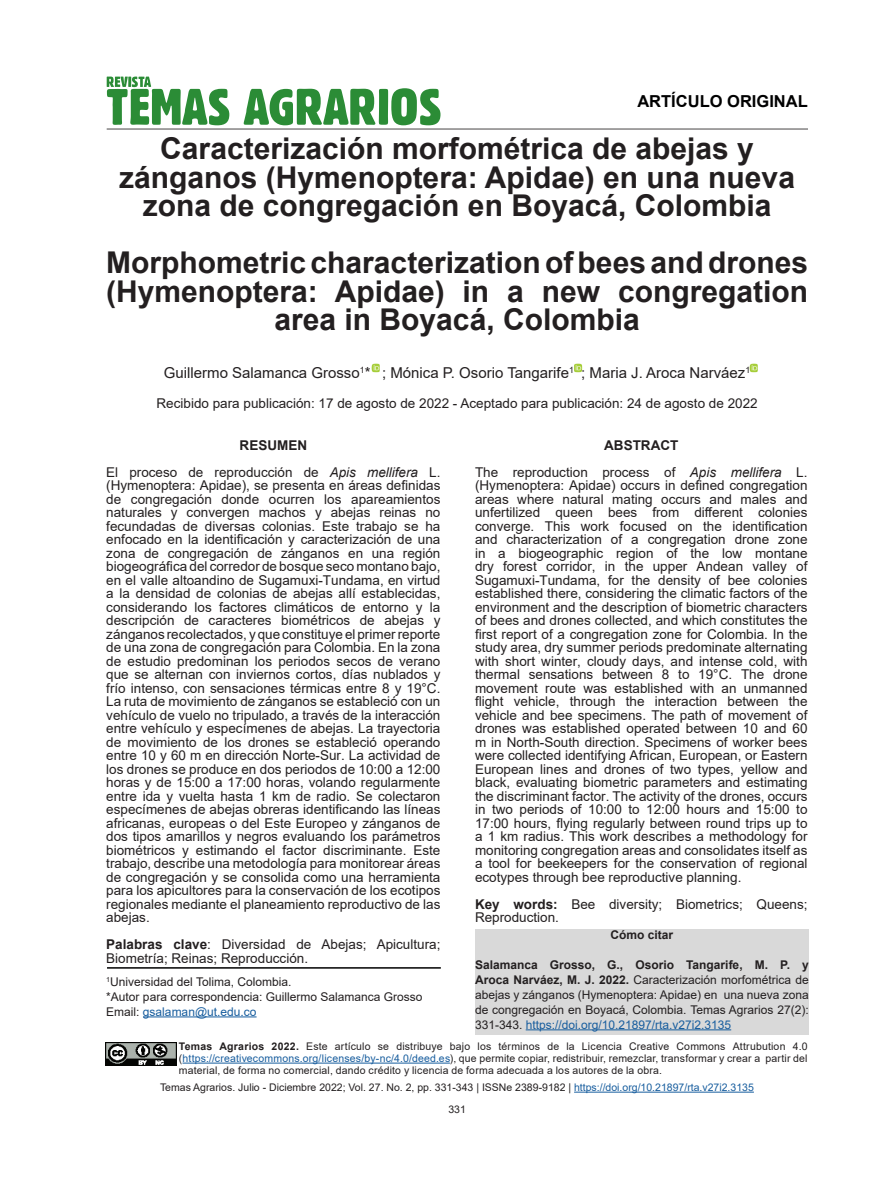
<style>
.page{position:relative;width:893px;height:1191px;background:#fff}
.page>*{position:absolute;margin:0;border:0;box-sizing:border-box;transform-origin:0 0}
.t1{font:700 30px/28.5px "Arial";color:#231f20;text-align:center}
.t2{font:700 16.5px "Arial";color:#000001}
.t3{font:15px "Arial";color:#231f20}
.t4{font:13.5px/13.5px "Arial";color:#231f20;text-align:justify}
.t5{font:700 13.5px "Arial";color:#231f20}
.t6{font:12px/15px "Arial";color:#231f20;text-align:justify}
.t7{font:700 12px "Arial";color:#231f20}
.t8{font:12px "Arial";color:#175d9e}
.t9{font:10.5px/12px "Arial";letter-spacing:.015em;color:#231f20}
.s1{font-style:italic}
.s2{font-weight:700}
.s3{color:#231f20}
.s4{color:#175d9e}
</style>
<div class="page">
<hr style="left:107px;top:128px;width:701px;height:2px;background:#231f20">
<svg style="left:244px;top:88px;width:196px;height:37px"></svg>
<svg style="left:107px;top:77px;width:122px;height:48px"></svg>
<hr style="left:574px;top:1091px;width:180px;height:1px;background:#175d9e">
<img style="left:106px;top:1042px;width:70px;height:23px">
<hr style="left:182px;top:1062px;width:268px;height:1px;background:#175d9e">
<hr style="left:107px;top:967px;width:334px;height:1px;background:#000001">
<svg style="left:574px;top:364px;width:8px;height:8px"></svg>
<svg style="left:372px;top:364px;width:8px;height:8px"></svg>
<svg style="left:750px;top:364px;width:8px;height:8px"></svg>
<hr style="left:143px;top:1016px;width:114px;height:1px;background:#175d9e">
<div style="left:475px;top:929px;width:334px;height:106px;background:#d9d9d9"></div>
<hr style="left:526px;top:1029px;width:205px;height:1px;background:#175d9e">
<p class="t2" style="left:637px;top:90px;width:172px">ARTÍCULO ORIGINAL</p>
<p class="t1" style="left:160px;top:135px;width:595px">Caracterización morfométrica de abejas y</p>
<p class="t1" style="left:119px;top:163px;width:677px">zánganos (Hymenoptera: Apidae) en una nueva zona de congregación en Boyacá, Colombia</p>
<p class="t1" style="left:106px;top:249px;width:703px">Morphometric characterization of bees and drones (Hymenoptera: Apidae) in a new congregation area in Boyacá, Colombia</p>
<p class="t3" style="left:164px;top:362px;width:588px">Guillermo Salamanca Grosso<sup>1</sup>* ; Mónica P. Osorio Tangarife<sup>1</sup> ; Maria J. Aroca Narváez<sup>1</sup></p>
<p class="t4" style="left:156px;top:396px;width:603px">Recibido para publicación: 17 de agosto de 2022 - Aceptado para publicación: 24 de agosto de 2022</p>
<p class="t5" style="left:240px;top:435px;width:69px">RESUMEN</p>
<p class="t4" style="left:106px;top:465px;width:336px">El proceso de reproducción de <span class="s1">Apis mellifera</span> L. (Hymenoptera: Apidae), se presenta en áreas definidas de congregación donde ocurren los apareamientos naturales y convergen machos y abejas reinas no fecundadas de diversas colonias. Este trabajo se ha enfocado en la identificación y caracterización de una zona de congregación de zánganos en una región biogeográfica del corredor de bosque seco montano bajo, en el valle altoandino de Sugamuxi-Tundama, en virtud a la densidad de colonias de abejas allí establecidas, considerando los factores climáticos de entorno y la descripción de caracteres biométricos de abejas y zánganos recolectados, y que constituye el primer reporte de una zona de congregación para Colombia. En la zona de estudio predominan los periodos secos de verano que se alternan con inviernos cortos, días nublados y frío intenso, con sensaciones térmicas entre 8 y 19°C.<br>La ruta de movimiento de zánganos se estableció con un vehículo de vuelo no tripulado, a través de la interacción entre vehículo y especímenes de abejas. La trayectoria de movimiento de los drones se estableció operando entre 10 y 60 m en dirección Norte-Sur. La actividad de los drones se produce en dos periodos de 10:00 a 12:00 horas y de 15:00 a 17:00 horas, volando regularmente entre ida y vuelta hasta 1 km de radio. Se colectaron especímenes de abejas obreras identificando las líneas africanas, europeas o del Este Europeo y zánganos de dos tipos amarillos y negros evaluando los parámetros biométricos y estimando el factor discriminante. Este trabajo, describe una metodología para monitorear áreas de congregación y se consolida como una herramienta para los apicultores para la conservación de los ecotipos regionales mediante el planeamiento reproductivo de las abejas.</p>
<p class="t4" style="left:106px;top:937px;width:336px"><span class="s2">Palabras clave</span>: Diversidad de Abejas; Apicultura;</p>
<p class="t4" style="left:106px;top:951px;width:203px">Biometría; Reinas; Reproducción.</p>
<p class="t6" style="left:106px;top:973px;width:187px"><sup>1</sup>Universidad del Tolima, Colombia.</p>
<p class="t6" style="left:106px;top:988px;width:318px">*Autor para correspondencia: Guillermo Salamanca Grosso</p>
<p class="t8" style="left:106px;top:1003px;width:152px"><span class="s3">Email:</span> gsalaman@ut.edu.co</p>
<p class="t5" style="left:604px;top:435px;width:76px">ABSTRACT</p>
<p class="t4" style="left:475px;top:465px;width:334px">The reproduction process of <span class="s1">Apis mellifera</span> L. (Hymenoptera: Apidae) occurs in defined congregation areas where natural mating occurs and males and unfertilized queen bees from different colonies converge. This work focused on the identification and characterization of a congregation drone zone in a biogeographic region of the low montane dry forest corridor, in the upper Andean valley of</p>
<p class="t4" style="left:475px;top:573px;width:334px">Sugamuxi-Tundama, for the density of bee colonies established there, considering the climatic factors of the environment and the description of biometric characters of bees and drones collected, and which constitutes the first report of a congregation zone for Colombia. In the study area, dry summer periods predominate alternating with short winter, cloudy days, and intense cold, with thermal sensations between 8 to 19°C. The drone movement route was established with an unmanned flight vehicle, through the interaction between the vehicle and bee specimens. The path of movement of drones was established operated between 10 and 60 m in North-South direction. Specimens of worker bees were collected identifying African, European, or Eastern European lines and drones of two types, yellow and black, evaluating biometric parameters and estimating the discriminant factor. The activity of the drones, occurs in two periods of 10:00 to 12:00 hours and 15:00 to 17:00 hours, flying regularly between round trips up to a 1 km radius. This work describes a methodology for monitoring congregation areas and consolidates itself as a tool for beekeepers for the conservation of regional ecotypes through bee reproductive planning.</p>
<p class="t4" style="left:475px;top:897px;width:334px"><span class="s2">Key words:</span> Bee diversity; Biometrics; Queens;</p>
<p class="t4" style="left:475px;top:910px;width:86px">Reproduction.</p>
<p class="t7" style="left:611px;top:926px;width:64px">Cómo citar</p>
<p class="t7" style="left:475px;top:956px;width:335px">Salamanca Grosso, G., Osorio Tangarife, M. P. y</p>
<p class="t6" style="left:475px;top:971px;width:335px"><span class="s2">Aroca Narváez, M. J. 2022.</span> Caracterización morfométrica de</p>
<p class="t6" style="left:475px;top:986px;width:335px">abejas y zánganos (Hymenoptera: Apidae) en una nueva zona de congregación en Boyacá, Colombia. Temas Agrarios 27(2):<br>331-343. <span class="s4">https://doi.org/10.21897/rta.v27i2.3135</span></p>
<p class="t9" style="left:179px;top:1040px;width:630px"><span class="s2">Temas Agrarios 2022.</span> Este artículo se distribuye bajo los términos de la Licencia Creative Commons Attrubution 4.0</p>
<p class="t9" style="left:179px;top:1052px;width:630px">(<span class="s4">https://creativecommons.org/licenses/by-nc/4.0/deed.es</span>), que permite copiar, redistribuir, remezclar, transformar y crear a partir del material, de forma no comercial, dando crédito y licencia de forma adecuada a los autores de la obra.</p>
<p class="t9" style="left:160px;top:1081px;width:595px">Temas Agrarios. Julio - Diciembre 2022; Vol. 27. No. 2, pp. 331-343 | ISSNe 2389-9182 | <span class="s4">https://doi.org/10.21897/rta.v27i2.3135</span></p>
<p class="t9" style="left:448px;top:1103px;width:19px">331</p>
</div>
